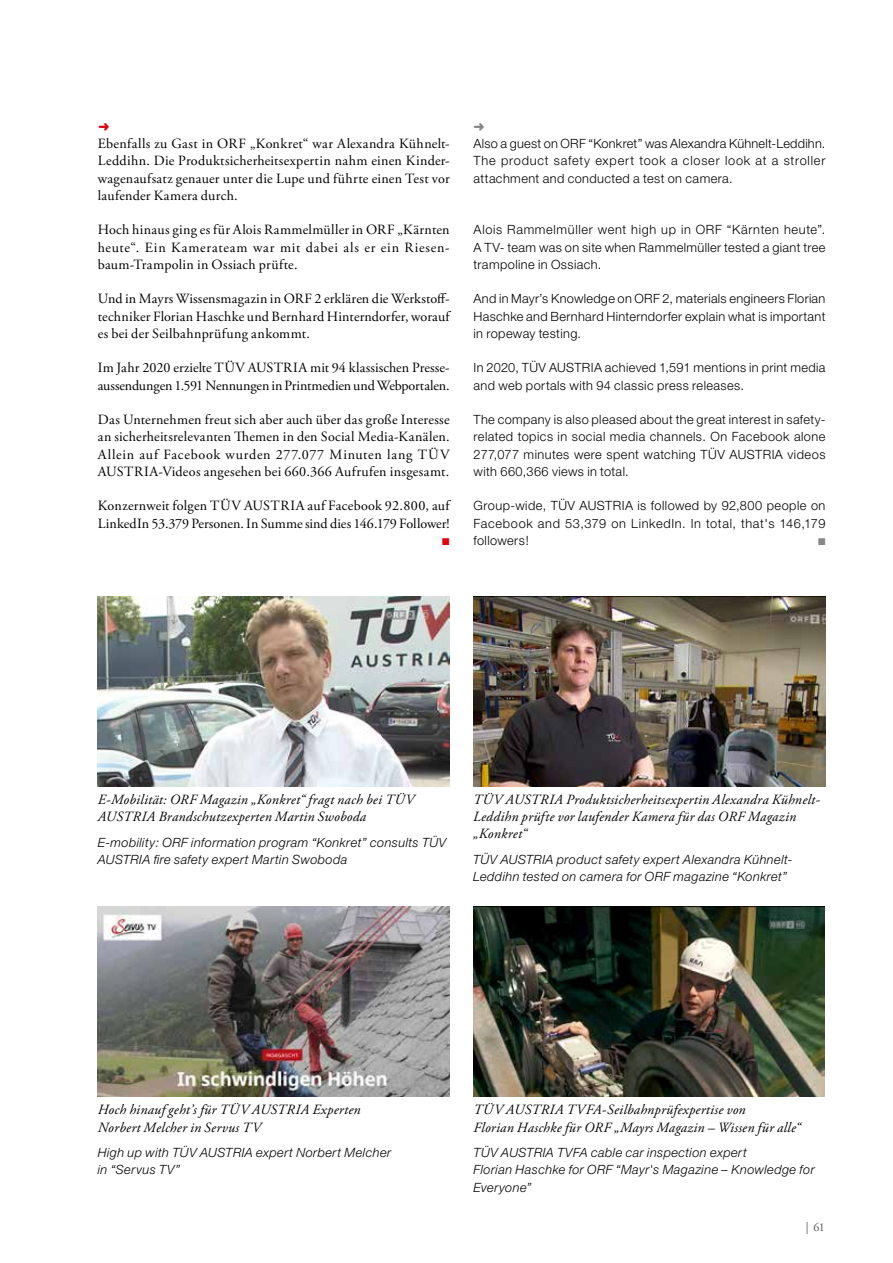
<style>
.page{position:relative;width:893px;height:1263px;background:#fff}
.page>*{position:absolute;margin:0;border:0;box-sizing:border-box;transform-origin:0 0}
.t1{font:14.1px/17.2px "Adobe Garamond Pro";letter-spacing:.015em;color:#000}
.t2{font:italic 14.1px/17.2px "Adobe Garamond Pro";letter-spacing:.02em;color:#000}
.t3{font:300 12.75px/17.2px "Helvetica Neue";letter-spacing:.03em;color:#000;text-align:justify}
.t4{font:italic 300 12.75px/17.2px "Helvetica Neue";letter-spacing:.03em;color:#000}
.t5{font:12px "Adobe Garamond Pro";color:#565656}
.t6{font:9.75px "Zapf Dingbats";color:#e3000f}
.t7{font:9.75px "Zapf Dingbats";color:#878786}
</style>
<div class="page">
<img style="left:98px;top:596px;width:352px;height:190px">
<img style="left:474px;top:596px;width:351px;height:190px">
<img style="left:98px;top:907px;width:352px;height:189px">
<img style="left:474px;top:907px;width:351px;height:189px">
<p class="t1" style="left:98px;top:135px;width:353px">Ebenfalls zu Gast in ORF „Konkret“ war Alexandra Kühnelt-- Leddihn. Die Produktsicherheitsexpertin nahm einen Kinder&shy;wagenaufsatz genauer unter die Lupe und führte einen Test vor laufender Kamera durch.</p>
<p class="t1" style="left:98px;top:222px;width:353px;text-align:justify">Hoch hinaus ging es für Alois Rammelmüller in ORF „Kärnten heute“. Ein Kamerateam war mit dabei als er ein Riesen&shy;baum-Trampolin in Ossiach prüfte.</p>
<p class="t1" style="left:98px;top:291px;width:353px;text-align:justify">Und in Mayrs Wissensmagazin in ORF 2 erklären die Werkstoff&shy;techniker Florian Haschke und Bernhard Hinterndorfer, worauf es bei der Seilbahnprüfung ankommt.</p>
<p class="t1" style="left:98px;top:360px;width:353px">Im Jahr 2020 erzielte TÜV AUSTRIA mit 94 klassischen Presse&shy;aussendungen 1.591 Nennungen in Printmedien und Webportalen.</p>
<p class="t1" style="left:98px;top:411px;width:353px;text-align:justify">Das Unternehmen freut sich aber auch über das große Interesse an sicherheitsrelevanten Themen in den Social Media-Kanälen.<br>Allein auf Facebook wurden 277.077 Minuten lang TÜV AUSTRIA--Videos angesehen bei 660.366 Aufrufen insgesamt.</p>
<p class="t1" style="left:98px;top:498px;width:353px">Konzernweit folgen TÜV AUSTRIA auf Facebook 92.800, auf<br>LinkedIn 53.379 Personen. In Summe sind dies 146.179 Follower!</p>
<p class="t6" style="left:442px;top:537px;width:9px">■</p>
<p class="t3" style="left:474px;top:135px;width:353px">Also a guest on ORF “Konkret” was Alexandra Kühnelt-Leddihn.<br>The product safety expert took a closer look at a stroller attachment and conducted a test on camera.</p>
<p class="t3" style="left:474px;top:221px;width:353px">Alois Rammelmüller went high up in ORF “Kärnten heute”.<br>A TV- team was on site when Rammelmüller tested a giant tree trampoline in Ossiach.</p>
<p class="t3" style="left:474px;top:290px;width:353px">And in Mayr’s Knowledge on ORF 2, materials engineers Florian Haschke and Bernhard Hinterndorfer explain what is important in ropeway testing.</p>
<p class="t3" style="left:474px;top:359px;width:353px">In 2020, TÜV AUSTRIA achieved 1,591 mentions in print media and web portals with 94 classic press releases.</p>
<p class="t3" style="left:474px;top:411px;width:353px">The company is also pleased about the great interest in safety&shy;related topics in social media channels. On Facebook alone 277,077 minutes were spent watching TÜV AUSTRIA videos with 660,366 views in total.</p>
<p class="t3" style="left:474px;top:497px;width:353px">Group-wide, TÜV AUSTRIA is followed by 92,800 people on Facebook and 53,379 on LinkedIn. In total, that's 146,179 followers!</p>
<p class="t7" style="left:818px;top:537px;width:9px">■</p>
<p class="t2" style="left:98px;top:791px;width:318px">E-Mobilität: ORF Magazin „Konkret“ fragt nach bei TÜV<br>AUSTRIA Brandschutzexperten Martin Swoboda</p>
<p class="t4" style="left:98px;top:833px;width:350px">E-mobility: ORF information program “Konkret” consults TÜV<br>AUSTRIA fire safety expert Martin Swoboda</p>
<p class="t2" style="left:473px;top:791px;width:348px">TÜV AUSTRIA Produktsicherheitsexpertin Alexandra Kühnelt-<br>Leddihn prüfte vor laufender Kamera für das ORF Magazin „Konkret“</p>
<p class="t4" style="left:473px;top:850px;width:321px">TÜV AUSTRIA product safety expert Alexandra Kühnelt-<br>Leddihn tested on camera for ORF magazine “Konkret”</p>
<p class="t2" style="left:98px;top:1101px;width:264px">Hoch hinauf geht’s für TÜV AUSTRIA Experten<br>Norbert Melcher in Servus TV</p>
<p class="t4" style="left:98px;top:1144px;width:295px">High up with TÜV AUSTRIA expert Norbert Melcher in “Servus TV”</p>
<p class="t2" style="left:474px;top:1101px;width:329px">TÜV AUSTRIA TVFA-Seilbahnprüfexpertise von<br>Florian Haschke für ORF „Mayrs Magazin – Wissen für alle“</p>
<p class="t4" style="left:474px;top:1144px;width:343px">TÜV AUSTRIA TVFA cable car inspection expert<br>Florian Haschke for ORF “Mayr's Magazine – Knowledge for<br>Everyone”</p>
<p class="t5" style="left:806px;top:1219px;width:21px">| 61</p>
</div>
